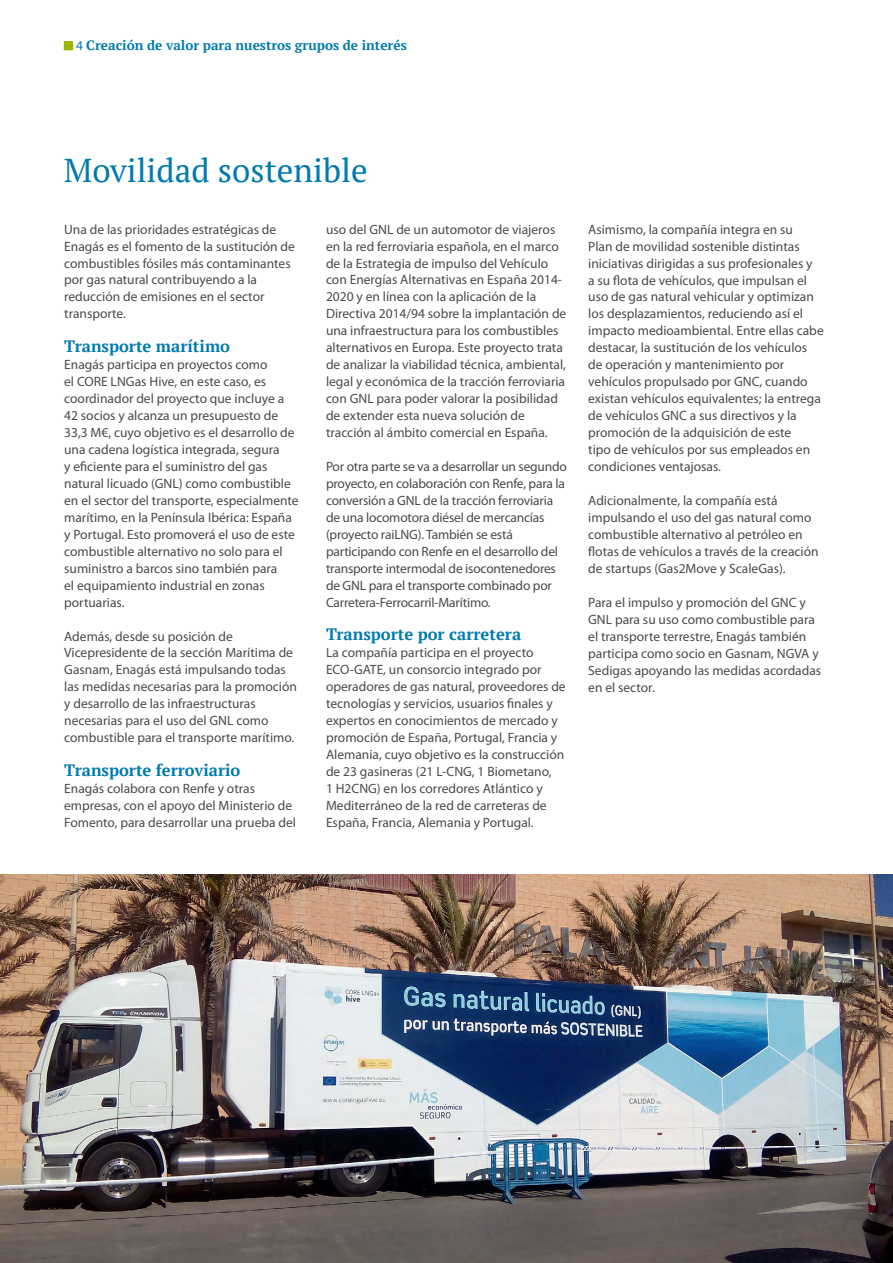
<style>
.page{position:relative;width:893px;height:1263px;background:#fff}
.page>*{position:absolute;margin:0;border:0;box-sizing:border-box;transform-origin:0 0}
.t1{font:33px "Enagas PT Serif";color:#007aae}
.t2{font:700 16.5px "Enagas PT Serif";color:#007aae}
.t3{font:13.5px/17px "Myriad Pro";color:#4a4a49}
.t4{font:700 13.5px "Enagas PT Serif";color:#007aae}
.s1{font-family:"Myriad Pro";font-weight:400}
</style>
<div class="page">
<div style="left:64px;top:41px;width:9px;height:9px;background:#9cb700"></div>
<img style="left:0;top:875px;width:893px;height:388px">
<p class="t4" style="left:76px;top:37px;width:332px"><span class="s1">4</span> Creación de valor para nuestros grupos de interés</p>
<h1 class="t1" style="left:64px;top:149px;width:305px">Movilidad sostenible</h1>
<p class="t3" style="left:64px;top:220px;width:232px">Una de las prioridades estratégicas de Enagás es el fomento de la sustitución de combustibles fósiles más contaminantes por gas natural contribuyendo a la reducción de emisiones en el sector transporte.</p>
<p class="t2" style="left:64px;top:336px;width:167px">Transporte marítimo</p>
<p class="t3" style="left:64px;top:356px;width:236px">Enagás participa en proyectos como<br>el CORE LNGas Hive, en este caso, es coordinador del proyecto que incluye a 42 socios y alcanza un presupuesto de 33,3 M€, cuyo objetivo es el desarrollo de una cadena logística integrada, segura<br>y eficiente para el suministro del gas natural licuado (GNL) como combustible en el sector del transporte, especialmente marítimo, en la Península Ibérica: España y Portugal. Esto promoverá el uso de este combustible alternativo no solo para el suministro a barcos sino también para<br>el equipamiento industrial en zonas portuarias.</p>
<p class="t3" style="left:64px;top:627px;width:234px">Además, desde su posición de Vicepresidente de la sección Marítima de Gasnam, Enagás está impulsando todas las medidas necesarias para la promoción y desarrollo de las infraestructuras necesarias para el uso del GNL como combustible para el transporte marítimo.</p>
<p class="t2" style="left:64px;top:759px;width:178px">Transporte ferroviario</p>
<p class="t3" style="left:64px;top:780px;width:233px">Enagás colabora con Renfe y otras empresas, con el apoyo del Ministerio de<br>Fomento, para desarrollar una prueba del</p>
<p class="t3" style="left:326px;top:220px;width:242px">uso del GNL de un automotor de viajeros en la red ferroviaria española, en el marco de la Estrategia de impulso del Vehículo con Energías Alternativas en España 2014- 2020 y en línea con la aplicación de la Directiva 2014/94 sobre la implantación de una infraestructura para los combustibles alternativos en Europa. Este proyecto trata de analizar la viabilidad técnica, ambiental, legal y económica de la tracción ferroviaria con GNL para poder valorar la posibilidad de extender esta nueva solución de tracción al ámbito comercial en España.</p>
<p class="t3" style="left:326px;top:458px;width:242px">Por otra parte se va a desarrollar un segundo proyecto, en colaboración con Renfe, para la conversión a GNL de la tracción ferroviaria de una locomotora diésel de mercancías (proyecto raiLNG). También se está participando con Renfe en el desarrollo del transporte intermodal de isocontenedores de GNL para el transporte combinado por Carretera-Ferrocarril-Marítimo.</p>
<p class="t2" style="left:326px;top:624px;width:197px">Transporte por carretera</p>
<p class="t3" style="left:326px;top:644px;width:241px">La compañía participa en el proyecto ECO-GATE, un consorcio integrado por operadores de gas natural, proveedores de tecnologías y servicios, usuarios finales y expertos en conocimientos de mercado y promoción de España, Portugal, Francia y Alemania, cuyo objetivo es la construcción de 23 gasineras (21 L-CNG, 1 Biometano,<br>1 H2CNG) en los corredores Atlántico y Mediterráneo de la red de carreteras de España, Francia, Alemania y Portugal.</p>
<p class="t3" style="left:588px;top:220px;width:237px">Asimismo, la compañía integra en su<br>Plan de movilidad sostenible distintas iniciativas dirigidas a sus profesionales y<br>a su flota de vehículos, que impulsan el uso de gas natural vehicular y optimizan los desplazamientos, reduciendo así el impacto medioambiental. Entre ellas cabe destacar, la sustitución de los vehículos de operación y mantenimiento por vehículos propulsado por GNC, cuando existan vehículos equivalentes; la entrega de vehículos GNC a sus directivos y la promoción de la adquisición de este<br>tipo de vehículos por sus empleados en condiciones ventajosas.</p>
<p class="t3" style="left:588px;top:492px;width:232px">Adicionalmente, la compañía está impulsando el uso del gas natural como combustible alternativo al petróleo en flotas de vehículos a través de la creación de startups (Gas2Move y ScaleGas).</p>
<p class="t3" style="left:588px;top:593px;width:235px">Para el impulso y promoción del GNC y GNL para su uso como combustible para el transporte terrestre, Enagás también participa como socio en Gasnam, NGVA y Sedigas apoyando las medidas acordadas en el sector.</p>
</div>
